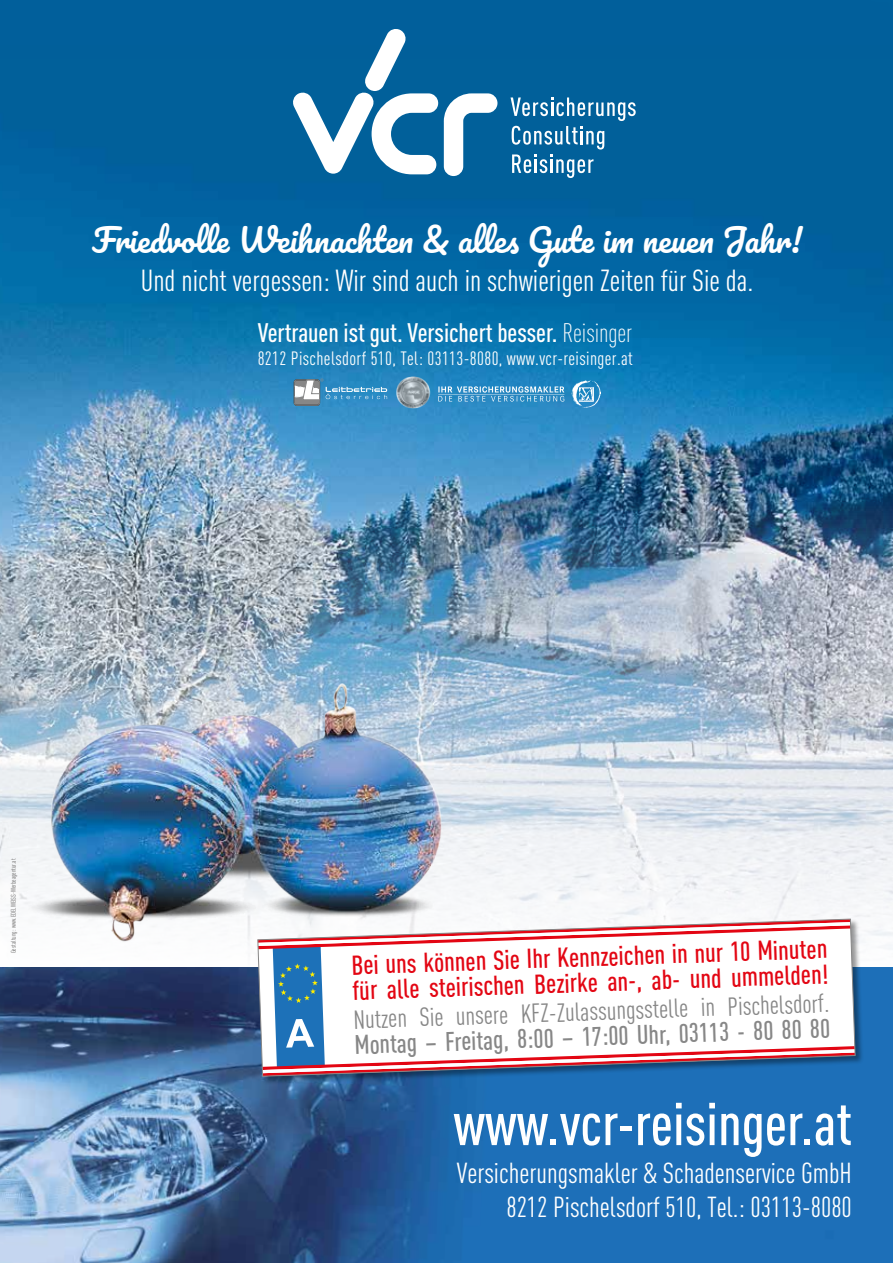
<style>
.page{position:relative;width:893px;height:1263px;background:#fff}
.page>*{position:absolute;margin:0;border:0;box-sizing:border-box;transform-origin:0 0}
.t1{font:500 60.15px "DIN Cond";color:#fff}
.t2{font:32.1px "Pacifico";color:#fff}
.t3{font:30px "DIN Cond";color:#fff}
.t4{font:28.5px/34.2px "DIN Cond";color:#fff;text-align:right}
.t5{font:500 27px/25.5px "DIN Cond";color:#e30613}
.t6{font:500 26.55px "DIN Cond";color:#878787}
.t7{font:500 26.4px "DIN Cond";letter-spacing:-.005em;color:#fff}
.t8{font:25.8px "DIN Cond";color:#878787}
.t9{font:19.05px "DIN Cond";letter-spacing:.02em;color:#fff}
.t10{font:6.75px "DIN Cond";color:#706f6f}
.s1{font-weight:300}
</style>
<div class="page">
<div style="left:0;top:0;width:893px;height:46px;background:#015f9b"></div>
<img style="left:0;top:46px;width:893px;height:922px">
<svg style="left:510px;top:97px;width:126px;height:81px;background:#317ead"></svg>
<svg style="left:292px;top:28px;width:146px;height:146px"></svg>
<svg style="left:444px;top:93px;width:53px;height:83px"></svg>
<svg style="left:438px;top:386px;width:126px;height:16px;background:#5da6d1"></svg>
<img style="left:570px;top:378px;width:30px;height:31px">
<svg style="left:294px;top:378px;width:93px;height:28px;background:#5c9cc2"></svg>
<img style="left:395px;top:375px;width:36px;height:35px">
<svg style="left:0;top:968px;width:893px;height:295px;background:#366da6"></svg>
<img style="left:12px;top:664px;width:472px;height:297px">
<div style="left:258px;top:919px;width:606px;height:166px;background:#000;opacity:.4"></div>
<svg style="left:257px;top:919px;width:598px;height:157px"></svg>
<p class="t2" style="left:92px;top:224px;width:712px">Friedvolle Weihnachten &amp; alles Gute im neuen Jahr!</p>
<p class="t3" style="left:141px;top:263px;width:614px">Und nicht vergessen: Wir sind auch in schwierigen Zeiten für Sie da.</p>
<p class="t7" style="left:258px;top:317px;width:376px">Vertrauen ist gut. Versichert besser. <span class="s1">Reisinger</span></p>
<p class="t9" style="left:258px;top:347px;width:377px">8212 Pischelsdorf 510, Tel: 03113-8080, www.vcr-reisinger.at</p>
<p class="t10" style="left:10px;top:953px;width:96px;rotate:-90deg">Gestaltung: www.EDELWEISS-Werbeagentur.at</p>
<p class="t5" style="left:351px;top:952px;width:478px;rotate:-2deg">Bei uns können Sie Ihr Kennzeichen in nur 10 Minuten für alle steirischen Bezirke an-, ab- und ummelden!</p>
<p class="t8" style="left:353px;top:1004px;width:478px;rotate:-2deg">Nutzen Sie unsere KFZ-Zulassungsstelle in Pischelsdorf.</p>
<p class="t6" style="left:354px;top:1029px;width:478px;rotate:-2deg">Montag – Freitag, 8:00 – 17:00 Uhr, 03113 - 80 80 80</p>
<h1 class="t1" style="left:453px;top:1088px;width:400px">www.vcr-reisinger.at</h1>
<p class="t4" style="left:457px;top:1155px;width:397px">Versicherungsmakler &amp; Schadenservice GmbH<br>8212 Pischelsdorf 510, Tel.: 03113-8080</p>
</div>
